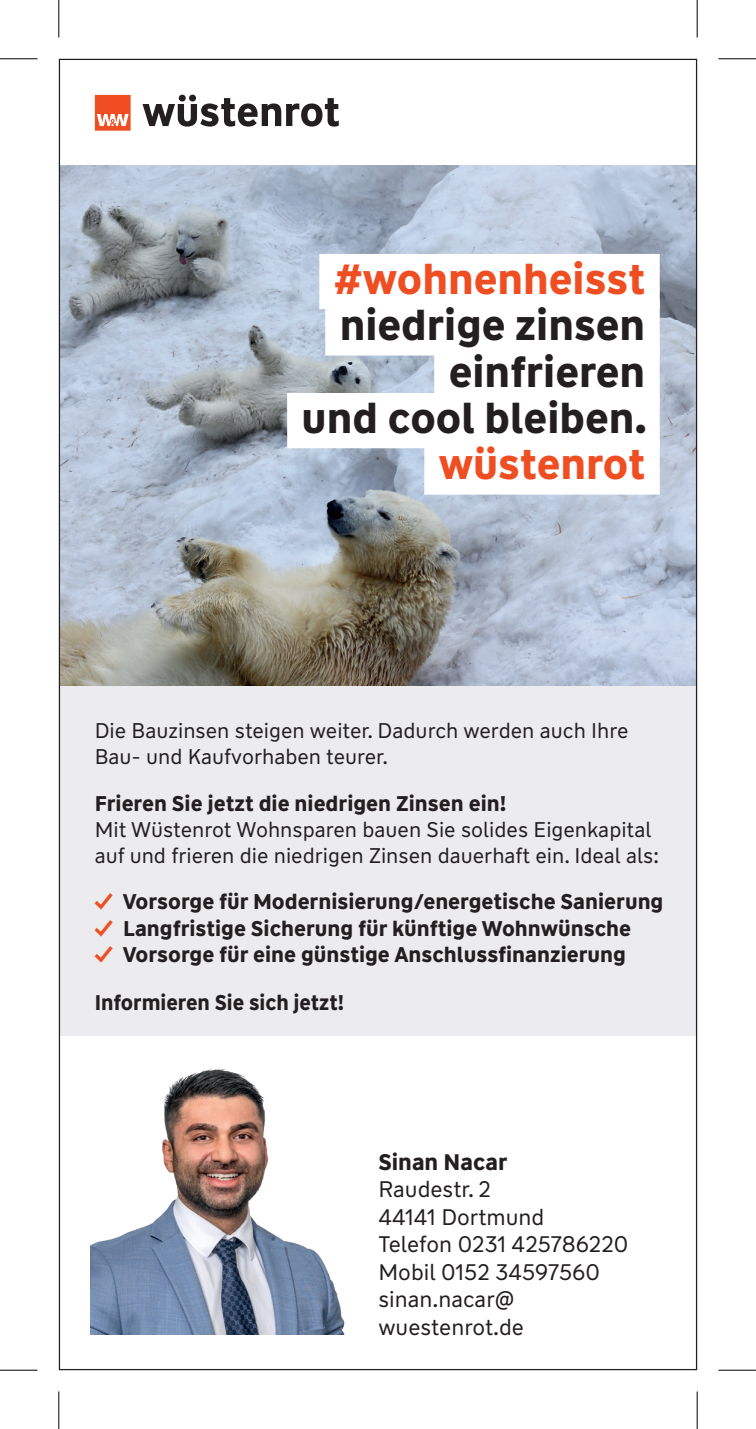
<style>
.page{position:relative;width:756px;height:1429px;background:#fff}
.page>*{position:absolute;margin:0;border:0;box-sizing:border-box;transform-origin:0 0}
.t1{font:700 42.25px/46.2px "WW Type";color:#231f20;text-align:right}
.iaf_adresse{font:22.5px/27.5px "WW Type";color:#231f20}
.t2{font:21.25px/26.2px "WW Type";color:#231f20}
.t3{font:700 21.25px "WW Type";color:#231f20}
.t4{font:700 21.25px "WW Type";color:#231f20;scale:.96 1}
.s1{color:#ef4e22}
.s2{font-weight:700}
</style>
<div class="page">
<div style="left:59px;top:685px;width:637px;height:351px;background:#ececee"></div>
<img style="left:61px;top:165px;width:634px;height:520px">
<svg style="left:142px;top:95px;width:196px;height:32px"></svg>
<svg style="left:95px;top:95px;width:35px;height:36px"></svg>
<div style="left:319px;top:254px;width:340px;height:55px;background:#fff"></div>
<div style="left:325px;top:300px;width:334px;height:55px;background:#fff"></div>
<div style="left:434px;top:347px;width:225px;height:55px;background:#fff"></div>
<div style="left:287px;top:393px;width:372px;height:55px;background:#fff"></div>
<div style="left:424px;top:439px;width:235px;height:55px;background:#fff"></div>
<img style="left:91px;top:1068px;width:254px;height:266px">
<hr style="left:0;top:58px;width:38px;height:1px;background:#000">
<hr style="left:718px;top:58px;width:37px;height:1px;background:#000">
<hr style="left:0;top:1369px;width:38px;height:1px;background:#000">
<hr style="left:718px;top:1369px;width:37px;height:1px;background:#000">
<hr style="left:58px;top:0;width:1px;height:37px;background:#000">
<hr style="left:58px;top:1391px;width:1px;height:38px;background:#000">
<hr style="left:696px;top:0;width:1px;height:37px;background:#000">
<hr style="left:696px;top:1391px;width:1px;height:38px;background:#000">
<p class="t1" style="left:301px;top:256px;width:347px"><span class="s1">#wohnenheisst </span>niedrige zinsen einfrieren<br>und cool bleiben. <span class="s1">wüstenrot</span></p>
<p class="t2" style="left:95px;top:718px;width:535px">Die Bauzinsen steigen weiter. Dadurch werden auch Ihre<br>Bau- und Kaufvorhaben teurer.</p>
<p class="t2" style="left:95px;top:790px;width:566px"><span class="s2">Frieren Sie jetzt die niedrigen Zinsen ein!<br></span>Mit Wüstenrot Wohnsparen bauen Sie solides Eigenkapital auf und frieren die niedrigen Zinsen dauerhaft ein. Ideal als:</p>
<p class="t3" style="left:95px;top:888px;width:570px"><span class="s1">✓</span> Vorsorge für Modernisierung/energetische Sanierung</p>
<p class="t3" style="left:95px;top:914px;width:537px"><span class="s1">✓</span> Langfristige Sicherung für künftige Wohnwünsche</p>
<p class="t3" style="left:95px;top:940px;width:532px"><span class="s1">✓</span> Vorsorge für eine günstige Anschlussfinanzierung</p>
<p class="t4" style="left:95px;top:988px;width:261px">Informieren Sie sich jetzt!</p>
<p class="iaf_adresse" style="left:378px;top:1148px;width:251px"><span class="s2">Sinan Nacar<br></span>Raudestr. 2<br>44141 Dortmund<br>Telefon 0231 425786220<br>Mobil 0152 34597560 sinan.nacar@</p>
<p class="iaf_adresse" style="left:378px;top:1313px;width:147px">wuestenrot.de</p>
</div>
